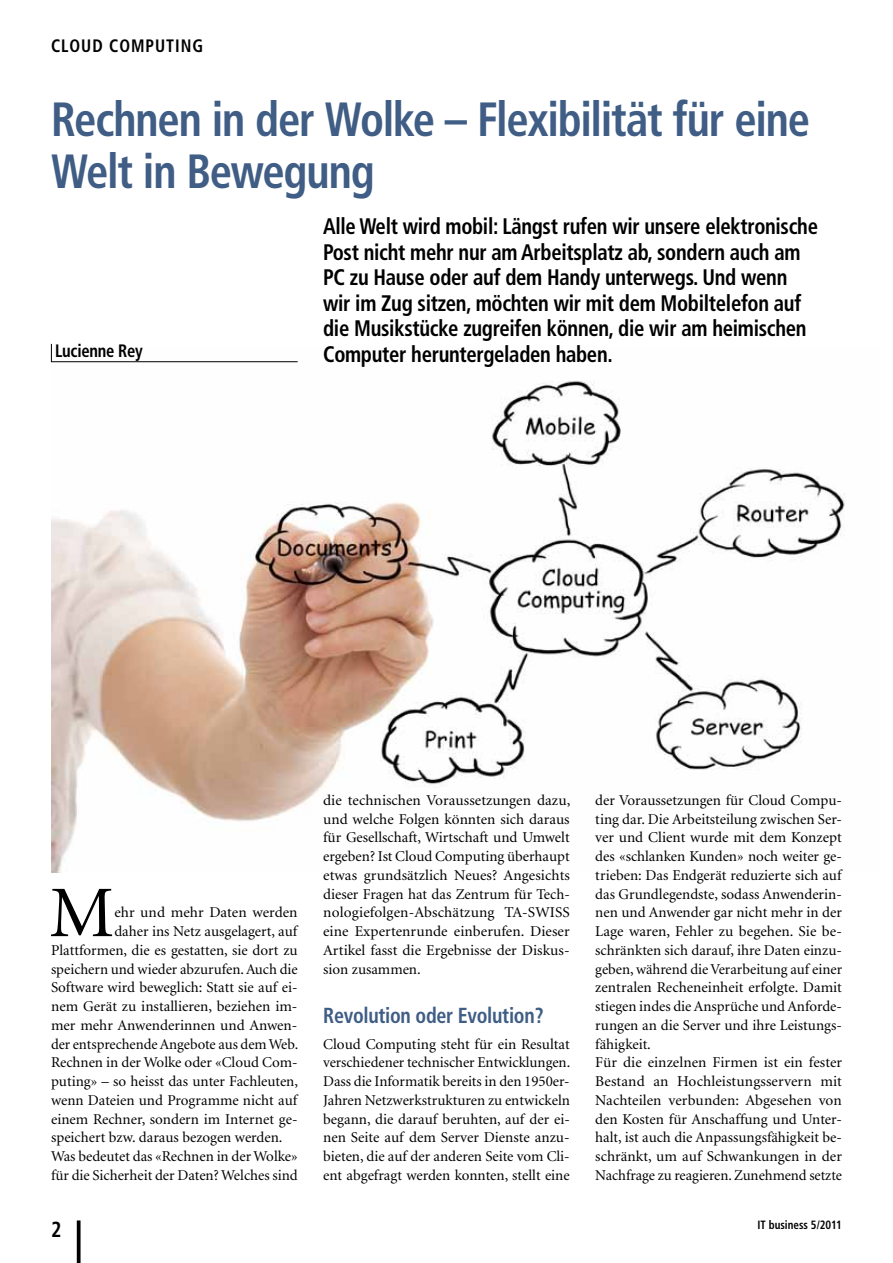
<style>
.page{position:relative;width:893px;height:1263px;background:#fff}
.page>*{position:absolute;margin:0;border:0;box-sizing:border-box;transform-origin:0 0}
.t1{font:72.75px "Minion";color:#000}
.t2{font:700 condensed 48px/52.5px "Frutiger";letter-spacing:-.03em;color:#3f5d85;scale:.93 1}
.t3{font:700 condensed 22.5px/25.5px "Frutiger";letter-spacing:-.015em;color:#000;scale:.92 1}
.t4{font:700 condensed 21.75px "Frutiger";letter-spacing:-.015em;color:#3f5d85;scale:.92 1}
.t5{font:700 condensed 21.75px "Frutiger";color:#000;scale:.92 1}
.t6{font:700 condensed 18px "Frutiger";letter-spacing:.06em;color:#000;scale:.92 1}
.t7{font:15px/18.8px "Minion";color:#000;text-align:justify}
.t8{font:700 condensed 12px "Frutiger";color:#000;scale:.92 1}
</style>
<div class="page">
<svg style="left:77px;top:1220px;width:4px;height:43px"></svg>
<img style="left:51px;top:362px;width:794px;height:511px">
<svg style="left:51px;top:344px;width:1px;height:17px"></svg>
<hr style="left:51px;top:361px;width:247px;height:1px;background:#000">
<p class="t6" style="left:51px;top:35px;width:167px">Cloud Computing</p>
<h2 class="t2" style="left:51px;top:93px;width:818px">Rechnen in der Wolke – Flexibilität für eine<br>Welt in Bewegung</h2>
<p class="t3" style="left:323px;top:214px;width:539px">Alle Welt wird mobil: Längst rufen wir unsere elektronische Post nicht mehr nur am Arbeitsplatz ab, sondern auch am PC zu Hause oder auf dem Handy unterwegs. Und wenn wir im Zug sitzen, möchten wir mit dem Mobiltelefon auf die Musikstücke zugreifen können, die wir am heimischen Computer heruntergeladen haben.</p>
<p class="t6" style="left:55px;top:340px;width:97px">Lucienne Rey</p>
<h1 class="t1" style="left:49px;top:877px;width:66px">M</h1>
<p class="t7" style="left:114px;top:904px;width:185px">ehr und mehr Daten werden</p>
<p class="t7" style="left:114px;top:922px;width:184px">daher ins Netz ausgelagert, auf</p>
<p class="t7" style="left:51px;top:941px;width:248px">Plattformen, die es gestatten, sie dort zu</p>
<p class="t7" style="left:51px;top:960px;width:248px">speichern und wieder abzurufen. Auch die</p>
<p class="t7" style="left:51px;top:979px;width:248px">Software wird beweglich: Statt sie auf ei-</p>
<p class="t7" style="left:51px;top:997px;width:248px">nem Gerät zu installieren, beziehen im-</p>
<p class="t7" style="left:51px;top:1016px;width:248px">mer mehr Anwenderinnen und Anwen-</p>
<p class="t7" style="left:51px;top:1035px;width:249px">der entsprechende Angebote aus dem Web.</p>
<p class="t7" style="left:51px;top:1054px;width:248px">Rechnen in der Wolke oder «Cloud Com-</p>
<p class="t7" style="left:51px;top:1072px;width:249px">puting» – so heisst das unter Fachleuten,</p>
<p class="t7" style="left:51px;top:1091px;width:248px">wenn Dateien und Programme nicht auf</p>
<p class="t7" style="left:51px;top:1110px;width:248px">einem Rechner, sondern im Internet ge-</p>
<p class="t7" style="left:51px;top:1129px;width:233px">speichert bzw. daraus bezogen werden.</p>
<p class="t7" style="left:51px;top:1147px;width:248px">Was bedeutet das «Rechnen in der Wolke»</p>
<p class="t7" style="left:51px;top:1166px;width:248px">für die Sicherheit der Daten? Welches sind</p>
<p class="t7" style="left:323px;top:791px;width:249px">die technischen Voraussetzungen dazu, und welche Folgen könnten sich daraus für Gesellschaft, Wirtschaft und Umwelt ergeben? Ist Cloud Computing überhaupt etwas grundsätzlich Neues? Angesichts dieser Fragen hat das Zentrum für Tech&shy;nologiefolgen-Abschätzung TA-SWISS eine Expertenrunde einberufen. Dieser Artikel fasst die Ergebnisse der Diskus&shy;sion zusammen.</p>
<h3 class="t4" style="left:323px;top:1003px;width:241px">Revolution oder Evolution?</h3>
<p class="t7" style="left:323px;top:1035px;width:249px">Cloud Computing steht für ein Resultat verschiedener technischer Entwicklungen.<br>Dass die Informatik bereits in den 1950er-Jahren Netzwerkstrukturen zu entwickeln begann, die darauf beruhten, auf der ei&shy;nen Seite auf dem Server Dienste anzu&shy;bieten, die auf der anderen Seite vom Cli&shy;ent abgefragt werden konnten, stellt eine</p>
<p class="t7" style="left:595px;top:791px;width:248px;text-align:left">der Voraussetzungen für Cloud Compu&shy;ting dar. Die Arbeitsteilung zwischen Ser&shy;ver und Client wurde mit dem Konzept des «schlanken Kunden» noch weiter ge&shy;trieben: Das Endgerät reduzierte sich auf das Grundlegendste, sodass Anwenderin&shy;nen und Anwender gar nicht mehr in der Lage waren, Fehler zu begehen. Sie be&shy;schränkten sich darauf, ihre Daten einzu&shy;geben, während die Verarbeitung auf einer zentralen Recheneinheit erfolgte. Damit stiegen indes die Ansprüche und Anforde&shy;rungen an die Server und ihre Leistungs&shy;fähigkeit.<br>Für die einzelnen Firmen ist ein fester Bestand an Hochleistungsservern mit Nachteilen verbunden: Abgesehen von den Kosten für Anschaffung und Unter&shy;halt, ist auch die Anpassungsfähigkeit be&shy;schränkt, um auf Schwankungen in der Nachfrage zu reagieren. Zunehmend setzte</p>
<h3 class="t5" style="left:51px;top:1216px;width:13px">2</h3>
<p class="t8" style="left:758px;top:1218px;width:93px">IT business 5/2011</p>
</div>
